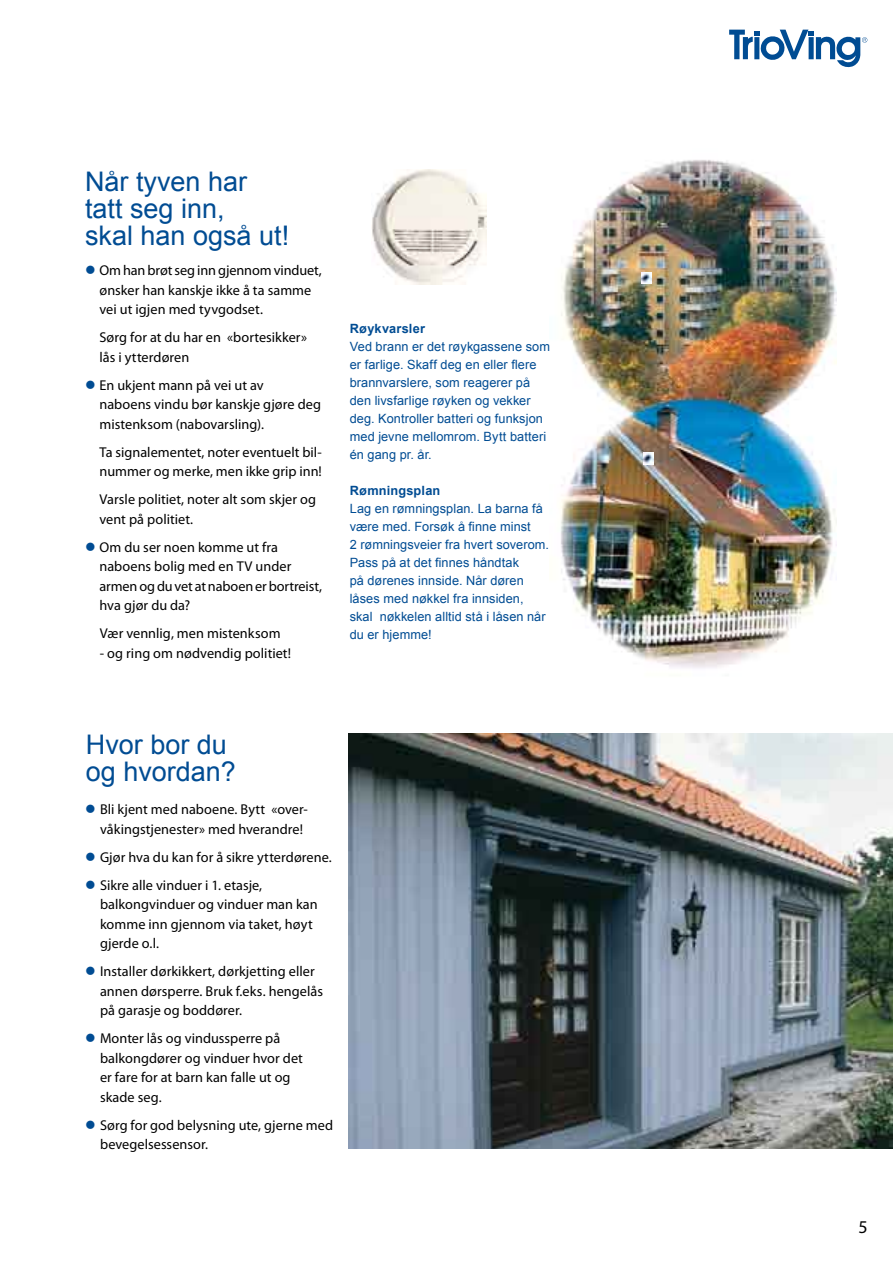
<style>
.page{position:relative;width:893px;height:1263px;background:#fff}
.page>*{position:absolute;margin:0;border:0;box-sizing:border-box;transform-origin:0 0}
.t1{font:27px/27px "Arial";color:#004c93}
.t2{font:14.25px/19.5px "Myriad Pro";letter-spacing:.005em;color:#000}
.t3{font:12.75px/18px "Arial";letter-spacing:.005em;color:#004c93}
.t4{font:700 12.75px "Arial";letter-spacing:.015em;color:#004c93}
.s1{color:#004c93}
</style>
<div class="page">
<svg style="left:730px;top:30px;width:137px;height:38px"></svg>
<img style="left:349px;top:733px;width:544px;height:415px">
<img style="left:560px;top:160px;width:276px;height:508px">
<svg style="left:641px;top:272px;width:10px;height:12px"></svg>
<svg style="left:643px;top:453px;width:10px;height:11px"></svg>
<img style="left:372px;top:169px;width:114px;height:115px">
<h1 class="t1" style="left:85px;top:169px;width:206px">Når tyven har tatt seg inn,<br>skal han også ut!</h1>
<p class="t2" style="left:99px;top:260px;width:224px;text-indent:-14px"><span class="s1">●</span> Om han brøt seg inn gjennom vinduet, ønsker han kanskje ikke å ta samme vei ut igjen med tyvgodset.</p>
<p class="t2" style="left:99px;top:327px;width:209px">Sørg for at du har en «bortesikker» lås i ytterdøren</p>
<p class="t2" style="left:99px;top:375px;width:223px;text-indent:-14px"><span class="s1">●</span> En ukjent mann på vei ut av<br>naboens vindu bør kanskje gjøre deg mistenksom (nabovarsling).</p>
<p class="t2" style="left:99px;top:442px;width:224px">Ta signalementet, noter eventuelt bil&shy;nummer og merke, men ikke grip inn!</p>
<p class="t2" style="left:99px;top:489px;width:218px">Varsle politiet, noter alt som skjer og vent på politiet.</p>
<p class="t2" style="left:99px;top:537px;width:224px;text-indent:-14px"><span class="s1">●</span> Om du ser noen komme ut fra naboens bolig med en TV under armen og du vet at naboen er bortreist, hva gjør du da?</p>
<p class="t2" style="left:100px;top:623px;width:182px">Vær vennlig, men misten- ksom</p>
<p class="t2" style="left:100px;top:643px;width:193px">- og ring om nødvendig politiet!</p>
<p class="t4" style="left:350px;top:320px;width:77px">Røykvarsler</p>
<p class="t3" style="left:350px;top:337px;width:202px">Ved brann er det røykgassene som er farlige. Skaff deg en eller flere brannvarslere, som reagerer på den livsfarlige røyken og vekker deg. Kontroller batteri og funksjon med jevne mellomrom. Bytt batteri én gang pr. år.</p>
<p class="t4" style="left:350px;top:482px;width:92px">Rømningsplan</p>
<p class="t3" style="left:350px;top:499px;width:201px">Lag en rømningsplan. La barna få være med. Forsøk å finne minst<br>2 rømningsveier fra hvert soverom.<br>Pass på at det finnes håndtak<br>på dørenes innside. Når døren låses med nøkkel fra innsiden, skal nøkkelen alltid stå i låsen når du er hjemme!</p>
<h1 class="t1" style="left:86px;top:731px;width:152px">Hvor bor du og hvordan?</h1>
<p class="t2" style="left:85px;top:799px;width:223px;text-align:right"><span class="s1">●</span> Bli kjent med naboene. Bytt «over&shy;våkingstjenester» med hverandre!</p>
<p class="t2" style="left:85px;top:847px;width:248px"><span class="s1">●</span> Gjør hva du kan for å sikre ytterdørene.</p>
<p class="t2" style="left:100px;top:875px;width:219px;text-indent:-15px"><span class="s1">●</span> Sikre alle vinduer i 1. etasje, balkongvinduer og vinduer man kan komme inn gjennom via taket, høyt gjerde o.l.</p>
<p class="t2" style="left:100px;top:961px;width:225px;text-indent:-15px"><span class="s1">●</span> Installer dørkikkert, dørkjetting eller annen dørsperre. Bruk f.eks. hengelås på garasje og boddører.</p>
<p class="t2" style="left:100px;top:1028px;width:204px;text-indent:-15px"><span class="s1">●</span> Monter lås og vindussperre på balkongdører og vinduer hvor det er fare for at barn kan falle ut og skade seg.</p>
<p class="t2" style="left:100px;top:1115px;width:235px;text-indent:-15px"><span class="s1">●</span> Sørg for god belysning ute, gjerne med bevegelsessensor.</p>
</div>
